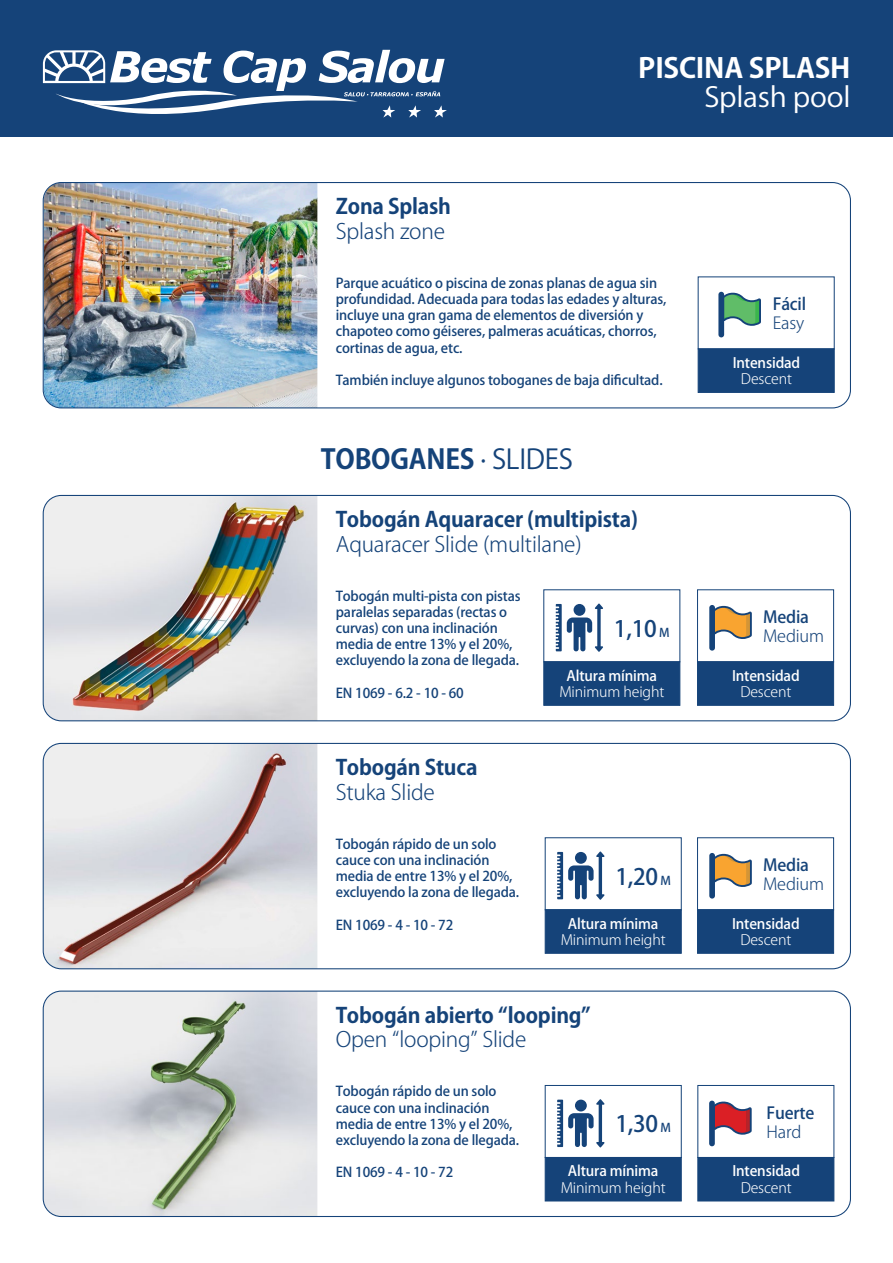
<style>
.page{position:relative;width:893px;height:1263px;background:#fff}
.page>*{position:absolute;margin:0;border:0;box-sizing:border-box;transform-origin:0 0}
.t1{font:700 27.3px "Koz Go Pr 6 N";letter-spacing:-.01em;color:#fff;scale:1.05 1}
.t2{font:27.3px "Koz Go Pr 6 N";letter-spacing:-.01em;color:#fff;scale:1.05 1}
.t3{font:700 27px "Koz Go Pr 6 N";letter-spacing:-.01em;color:#154379}
.t4{font:500 22.5px "Koz Go Pr 6 N";color:#154379}
.t5{font:700 21px "Koz Go Pr 6 N";letter-spacing:-.01em;color:#154379}
.t6{font:300 21px "Koz Go Pr 6 N";letter-spacing:-.01em;color:#154379}
.t7{font:500 16.5px "Koz Go Pr 6 N";letter-spacing:-.01em;color:#154379}
.t8{font:300 16.5px "Koz Go Pr 6 N";letter-spacing:-.01em;color:#154379}
.t9{font:500 14.25px "Koz Go Pr 6 N";letter-spacing:-.01em;color:#fff}
.t10{font:300 14.25px "Koz Go Pr 6 N";letter-spacing:-.01em;color:#fff}
.t11{font:500 13.5px/16.2px "Koz Go Pr 6 N";letter-spacing:-.01em;color:#154379}
.s1{font-weight:400}
.s2{font-size:12px}
</style>
<div class="page">
<div style="left:0;top:0;width:893px;height:136px;background:#154379"></div>
<img style="left:44px;top:495px;width:273px;height:226px">
<div style="left:543px;top:661px;width:137px;height:45px;background:#154379;border:1px solid #154379"></div>
<div style="left:543px;top:589px;width:137px;height:73px;border:1px solid #154379"></div>
<svg style="left:556px;top:603px;width:47px;height:49px"></svg>
<div style="left:43px;top:495px;width:808px;height:226px;border:1px solid #154379;border-radius:18px"></div>
<div style="left:697px;top:661px;width:137px;height:45px;background:#154379;border:1px solid #154379"></div>
<div style="left:697px;top:589px;width:137px;height:73px;border:1px solid #154379"></div>
<svg style="left:709px;top:605px;width:43px;height:46px"></svg>
<img style="left:44px;top:183px;width:273px;height:225px">
<div style="left:698px;top:348px;width:137px;height:45px;background:#154379;border:1px solid #154379"></div>
<div style="left:698px;top:276px;width:137px;height:73px;border:1px solid #154379"></div>
<div style="left:43px;top:182px;width:808px;height:226px;border:1px solid #154379;border-radius:18px"></div>
<svg style="left:718px;top:292px;width:43px;height:45px"></svg>
<svg style="left:43px;top:50px;width:404px;height:68px"></svg>
<div style="left:697px;top:909px;width:137px;height:45px;background:#154379;border:1px solid #154379"></div>
<div style="left:697px;top:837px;width:137px;height:73px;border:1px solid #154379"></div>
<svg style="left:709px;top:853px;width:43px;height:45px"></svg>
<img style="left:44px;top:743px;width:273px;height:226px">
<div style="left:545px;top:909px;width:137px;height:45px;background:#154379;border:1px solid #154379"></div>
<div style="left:545px;top:837px;width:137px;height:73px;border:1px solid #154379"></div>
<svg style="left:557px;top:851px;width:47px;height:49px"></svg>
<div style="left:43px;top:743px;width:808px;height:226px;border:1px solid #154379;border-radius:18px"></div>
<img style="left:44px;top:992px;width:273px;height:224px">
<div style="left:545px;top:1157px;width:137px;height:44px;background:#154379;border:1px solid #154379"></div>
<div style="left:545px;top:1085px;width:137px;height:73px;border:1px solid #154379"></div>
<svg style="left:557px;top:1099px;width:47px;height:48px"></svg>
<div style="left:43px;top:990px;width:808px;height:227px;border:1px solid #154379;border-radius:18px"></div>
<div style="left:697px;top:1157px;width:137px;height:44px;background:#154379"></div>
<div style="left:697px;top:1085px;width:137px;height:73px;border:1px solid #154379"></div>
<svg style="left:709px;top:1101px;width:43px;height:45px"></svg>
<h3 class="t5" style="left:336px;top:195px;width:117px">Zona Splash</h3>
<h3 class="t6" style="left:336px;top:219px;width:111px">Splash zone</h3>
<h1 class="t1" style="left:638px;top:52px;width:204px">PISCINA SPLASH</h1>
<h1 class="t2" style="left:704px;top:82px;width:141px">Splash pool</h1>
<p class="t11" style="left:336px;top:275px;width:332px">Parque acuático o piscina de zonas planas de agua sin profundidad. Adecuada para todas las edades y alturas, incluye una gran gama de elementos de diversión y chapoteo como géiseres, palmeras acuáticas, chorros, cortinas de agua, etc.</p>
<p class="t11" style="left:336px;top:372px;width:328px">También incluye algunos toboganes de baja dificultad.</p>
<h2 class="t3" style="left:321px;top:444px;width:254px">TOBOGANES <span class="s1">· SLIDES</span></h2>
<h3 class="t5" style="left:336px;top:507px;width:304px">Tobogán Aquaracer (multipista)</h3>
<h3 class="t6" style="left:336px;top:532px;width:247px">Aquaracer Slide (multilane)</h3>
<p class="t11" style="left:336px;top:588px;width:186px">Tobogán multi-pista con pistas paralelas separadas (rectas o curvas) con una inclinación media de entre 13% y el 20%, excluyendo la zona de llegada.</p>
<p class="t11" style="left:336px;top:685px;width:130px">EN 1069 - 6.2 - 10 - 60</p>
<h3 class="t4" style="left:614px;top:616px;width:57px">1,10 <span class="s2">M</span></h3>
<p class="t9" style="left:566px;top:667px;width:92px">Altura mínima</p>
<p class="t10" style="left:559px;top:684px;width:106px">Minimum height</p>
<h3 class="t5" style="left:336px;top:755px;width:143px">Tobogán Stuca</h3>
<h3 class="t6" style="left:336px;top:780px;width:101px">Stuka Slide</h3>
<p class="t11" style="left:336px;top:836px;width:185px">Tobogán rápido de un solo cauce con una inclinación media de entre 13% y el 20%, excluyendo la zona de llegada.</p>
<p class="t11" style="left:336px;top:917px;width:119px">EN 1069 - 4 - 10 - 72</p>
<h3 class="t4" style="left:615px;top:864px;width:57px">1,20 <span class="s2">M</span></h3>
<p class="t9" style="left:568px;top:915px;width:92px">Altura mínima</p>
<p class="t10" style="left:561px;top:931px;width:106px">Minimum height</p>
<h3 class="t5" style="left:336px;top:1003px;width:256px">Tobogán abierto “looping”</h3>
<h3 class="t6" style="left:336px;top:1028px;width:192px">Open “looping” Slide</h3>
<p class="t11" style="left:336px;top:1083px;width:185px">Tobogán rápido de un solo cauce con una inclinación media de entre 13% y el 20%, excluyendo la zona de llegada.</p>
<p class="t11" style="left:336px;top:1164px;width:119px">EN 1069 - 4 - 10 - 72</p>
<h3 class="t4" style="left:615px;top:1111px;width:57px">1,30 <span class="s2">M</span></h3>
<p class="t9" style="left:568px;top:1163px;width:92px">Altura mínima</p>
<p class="t10" style="left:561px;top:1179px;width:106px">Minimum height</p>
<p class="t7" style="left:773px;top:295px;width:35px">Fácil</p>
<p class="t8" style="left:773px;top:314px;width:33px">Easy</p>
<p class="t9" style="left:733px;top:355px;width:69px">Intensidad</p>
<p class="t10" style="left:741px;top:371px;width:53px">Descent</p>
<p class="t7" style="left:763px;top:607px;width:47px">Media</p>
<p class="t8" style="left:763px;top:627px;width:62px">Medium</p>
<p class="t9" style="left:732px;top:667px;width:69px">Intensidad</p>
<p class="t10" style="left:740px;top:684px;width:53px">Descent</p>
<p class="t7" style="left:763px;top:855px;width:47px">Media</p>
<p class="t8" style="left:763px;top:875px;width:62px">Medium</p>
<p class="t9" style="left:732px;top:915px;width:69px">Intensidad</p>
<p class="t10" style="left:740px;top:931px;width:53px">Descent</p>
<p class="t7" style="left:766px;top:1103px;width:49px">Fuerte</p>
<p class="t8" style="left:766px;top:1122px;width:36px">Hard</p>
<p class="t9" style="left:732px;top:1163px;width:69px">Intensidad</p>
<p class="t10" style="left:741px;top:1179px;width:53px">Descent</p>
</div>
